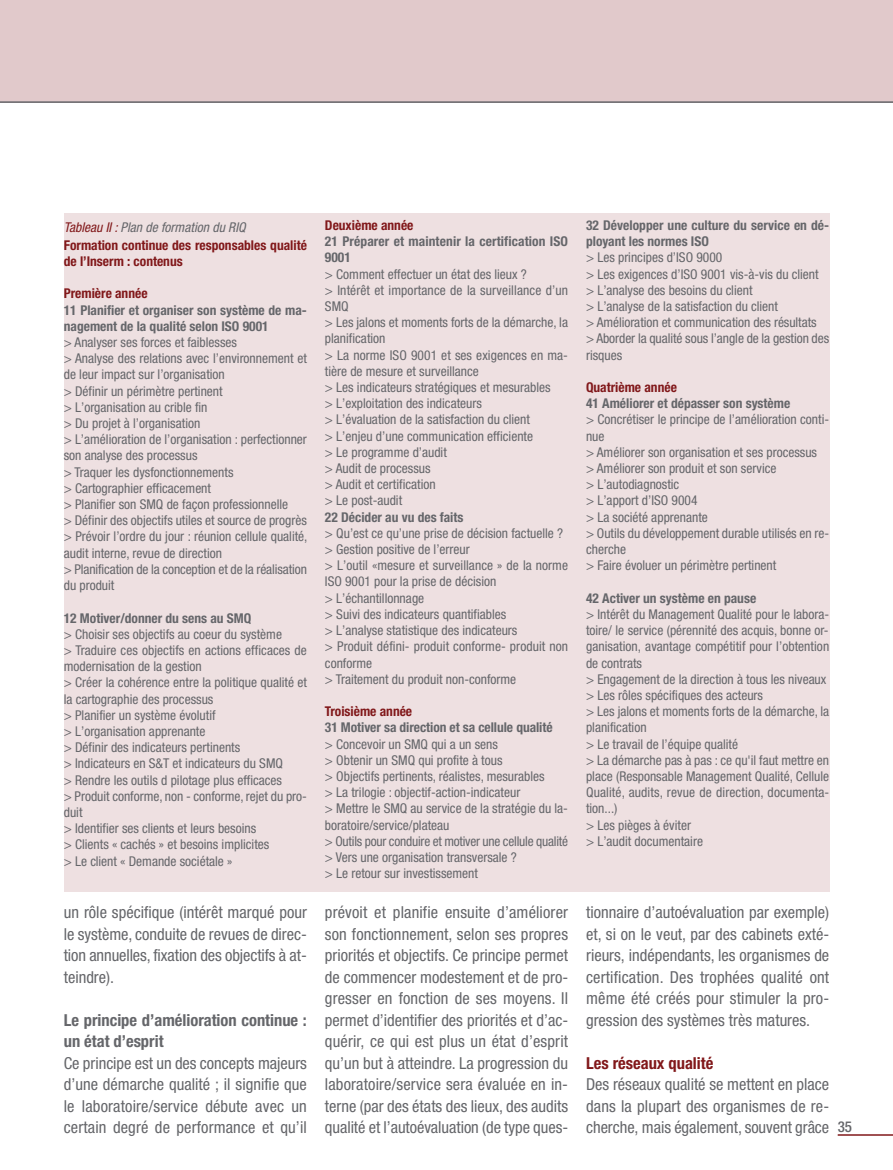
<style>
.page{position:relative;width:893px;height:1170px;background:#fff}
.page>*{position:absolute;margin:0;border:0;box-sizing:border-box;transform-origin:0 0}
.t1{font:condensed 16.5px/21.5px "Helvetica Neue";color:#65666a;text-align:justify}
.t2{font:700 condensed 16.5px/21.5px "Helvetica Neue";color:#65666a}
.t3{font:700 condensed 16.5px "Helvetica Neue";color:#81181a}
.t4{font:condensed 13.5px/16.2px "Helvetica Neue";color:#65666a}
.t5{font:700 condensed 13.5px/16.2px "Helvetica Neue";color:#65666a}
.t6{font:700 condensed 13.5px/17.7px "Helvetica Neue";color:#81181a}
.s1{font-weight:400;font-style:italic}
.s2{font-weight:400;font-style:italic;color:#65666a}
.s3{font-weight:500;font-size:15px}
</style>
<div class="page">
<div style="left:0;top:0;width:893px;height:102px;background:#e1c9cb"></div>
<hr style="left:0;top:101px;width:893px;height:2px;background:#65666a">
<hr style="left:838px;top:1134px;width:55px;height:1px;background:#81181a">
<div style="left:64px;top:213px;width:765px;height:678px;background:#eee0e1"></div>
<p class="t6" style="left:64px;top:219px;width:245px"><span class="s1">Tableau II :</span> <span class="s2">Plan de formation du RIQ<br></span>Formation continue des responsables qualité</p>
<p class="t6" style="left:64px;top:253px;width:121px">de l’Inserm : contenus</p>
<p class="t6" style="left:64px;top:286px;width:85px">Première année</p>
<p class="t5" style="left:64px;top:303px;width:245px">11 Planifier et organiser son système de ma&shy;nagement de la qualité selon ISO 9001</p>
<p class="t4" style="left:64px;top:335px;width:245px">&gt; Analyser ses forces et faiblesses<br>&gt; Analyse des relations avec l’environnement et de leur impact sur l’organisation<br>&gt; Définir un périmètre pertinent<br>&gt; L’organisation au crible fin<br>&gt; Du projet à l’organisation<br>&gt; L’amélioration de l’organisation : perfectionner son analyse des processus<br>&gt; Traquer les dysfonctionnements<br>&gt; Cartographier efficacement<br>&gt; Planifier son SMQ de façon professionnelle<br>&gt; Définir des objectifs utiles et source de progrès &gt; Prévoir l’ordre du jour : réunion cellule qualité, audit interne, revue de direction<br>&gt; Planification de la conception et de la réalisation du produit</p>
<p class="t5" style="left:64px;top:610px;width:189px">12 Motiver/donner du sens au SMQ</p>
<p class="t4" style="left:64px;top:627px;width:245px">&gt; Choisir ses objectifs au coeur du système<br>&gt; Traduire ces objectifs en actions efficaces de modernisation de la gestion<br>&gt; Créer la cohérence entre la politique qualité et la cartographie des processus<br>&gt; Planifier un système évolutif<br>&gt; L’organisation apprenante<br>&gt; Définir des indicateurs pertinents<br>&gt; Indicateurs en S&amp;T et indicateurs du SMQ<br>&gt; Rendre les outils d pilotage plus efficaces<br>&gt; Produit conforme, non - conforme, rejet du pro&shy;duit<br>&gt; Identifier ses clients et leurs besoins<br>&gt; Clients « cachés » et besoins implicites<br>&gt; Le client « Demande sociétale »</p>
<p class="t1" style="left:64px;top:903px;width:245px">un rôle spécifique (intérêt marqué pour le système, conduite de revues de direc&shy;tion annuelles, fixation des objectifs à at&shy;teindre).</p>
<p class="t2" style="left:64px;top:1010px;width:245px">Le principe d’amélioration continue : un état d’esprit</p>
<p class="t1" style="left:64px;top:1053px;width:245px">Ce principe est un des concepts majeurs d’une démarche qualité ; il signifie que le laboratoire/service débute avec un certain degré de performance et qu’il</p>
<p class="t6" style="left:325px;top:217px;width:90px">Deuxième année</p>
<p class="t5" style="left:325px;top:234px;width:245px">21 Préparer et maintenir la certification ISO<br>9001</p>
<p class="t4" style="left:325px;top:267px;width:245px">&gt; Comment effectuer un état des lieux ?<br>&gt; Intérêt et importance de la surveillance d’un<br>SMQ<br>&gt; Les jalons et moments forts de la démarche, la planification<br>&gt; La norme ISO 9001 et ses exigences en ma&shy;tière de mesure et surveillance<br>&gt; Les indicateurs stratégiques et mesurables<br>&gt; L’exploitation des indicateurs<br>&gt; L’évaluation de la satisfaction du client<br>&gt; L’enjeu d’une communication efficiente<br>&gt; Le programme d’audit<br>&gt; Audit de processus<br>&gt; Audit et certification<br>&gt; Le post-audit</p>
<p class="t5" style="left:325px;top:510px;width:140px">22 Décider au vu des faits</p>
<p class="t4" style="left:325px;top:526px;width:245px">&gt; Qu’est ce qu’une prise de décision factuelle ? &gt; Gestion positive de l’erreur<br>&gt; L’outil «mesure et surveillance » de la norme ISO 9001 pour la prise de décision<br>&gt; L’échantillonnage<br>&gt; Suivi des indicateurs quantifiables<br>&gt; L’analyse statistique des indicateurs<br>&gt; Produit défini- produit conforme- produit non conforme<br>&gt; Traitement du produit non-conforme</p>
<p class="t6" style="left:325px;top:703px;width:89px">Troisième année</p>
<p class="t5" style="left:325px;top:720px;width:229px">31 Motiver sa direction et sa cellule qualité</p>
<p class="t4" style="left:325px;top:736px;width:245px">&gt; Concevoir un SMQ qui a un sens<br>&gt; Obtenir un SMQ qui profite à tous<br>&gt; Objectifs pertinents, réalistes, mesurables<br>&gt; La trilogie : objectif-action-indicateur<br>&gt; Mettre le SMQ au service de la stratégie du la&shy;boratoire/service/plateau<br>&gt; Outils pour conduire et motiver une cellule qualité &gt; Vers une organisation transversale ?<br>&gt; Le retour sur investissement</p>
<p class="t5" style="left:586px;top:218px;width:245px">32 Développer une culture du service en dé&shy;ployant les normes ISO</p>
<p class="t4" style="left:586px;top:250px;width:245px">&gt; Les principes d’ISO 9000<br>&gt; Les exigences d’ISO 9001 vis-à-vis du client &gt; L’analyse des besoins du client<br>&gt; L’analyse de la satisfaction du client<br>&gt; Amélioration et communication des résultats<br>&gt; Aborder la qualité sous l’angle de la gestion des risques</p>
<p class="t6" style="left:586px;top:379px;width:92px">Quatrième année</p>
<p class="t5" style="left:586px;top:396px;width:206px">41 Améliorer et dépasser son système</p>
<p class="t4" style="left:586px;top:412px;width:245px">&gt; Concrétiser le principe de l’amélioration conti&shy;nue<br>&gt; Améliorer son organisation et ses processus<br>&gt; Améliorer son produit et son service<br>&gt; L’autodiagnostic<br>&gt; L’apport d’ISO 9004<br>&gt; La société apprenante<br>&gt; Outils du développement durable utilisés en re&shy;cherche<br>&gt; Faire évoluer un périmètre pertinent</p>
<p class="t5" style="left:586px;top:591px;width:172px">42 Activer un système en pause</p>
<p class="t4" style="left:586px;top:607px;width:245px">&gt; Intérêt du Management Qualité pour le labora&shy;toire/ le service (pérennité des acquis, bonne or&shy;ganisation, avantage compétitif pour l’obtention de contrats<br>&gt; Engagement de la direction à tous les niveaux &gt; Les rôles spécifiques des acteurs<br>&gt; Les jalons et moments forts de la démarche, la planification<br>&gt; Le travail de l’équipe qualité<br>&gt; La démarche pas à pas : ce qu'il faut mettre en place (Responsable Management Qualité, Cellule Qualité, audits, revue de direction, documenta&shy;tion...)<br>&gt; Les pièges à éviter<br>&gt; L’audit documentaire</p>
<p class="t1" style="left:325px;top:903px;width:245px">prévoit et planifie ensuite d’améliorer son fonctionnement, selon ses propres priorités et objectifs. Ce principe permet de commencer modestement et de pro&shy;gresser en fonction de ses moyens. Il permet d’identifier des priorités et d’ac&shy;quérir, ce qui est plus un état d’esprit qu’un but à atteindre. La progression du laboratoire/service sera évaluée en in&shy;terne (par des états des lieux, des audits qualité et l’autoévaluation (de type ques-</p>
<p class="t1" style="left:586px;top:903px;width:245px">tionnaire d’autoévaluation par exemple) et, si on le veut, par des cabinets exté&shy;rieurs, indépendants, les organismes de certification. Des trophées qualité ont même été créés pour stimuler la pro&shy;gression des systèmes très matures.</p>
<p class="t3" style="left:586px;top:1056px;width:129px">Les réseaux qualité</p>
<p class="t1" style="left:586px;top:1074px;width:267px;text-align:left">Des réseaux qualité se mettent en place dans la plupart des organismes de re&shy;cherche, mais également, souvent grâce <span class="s3">35</span></p>
</div>
